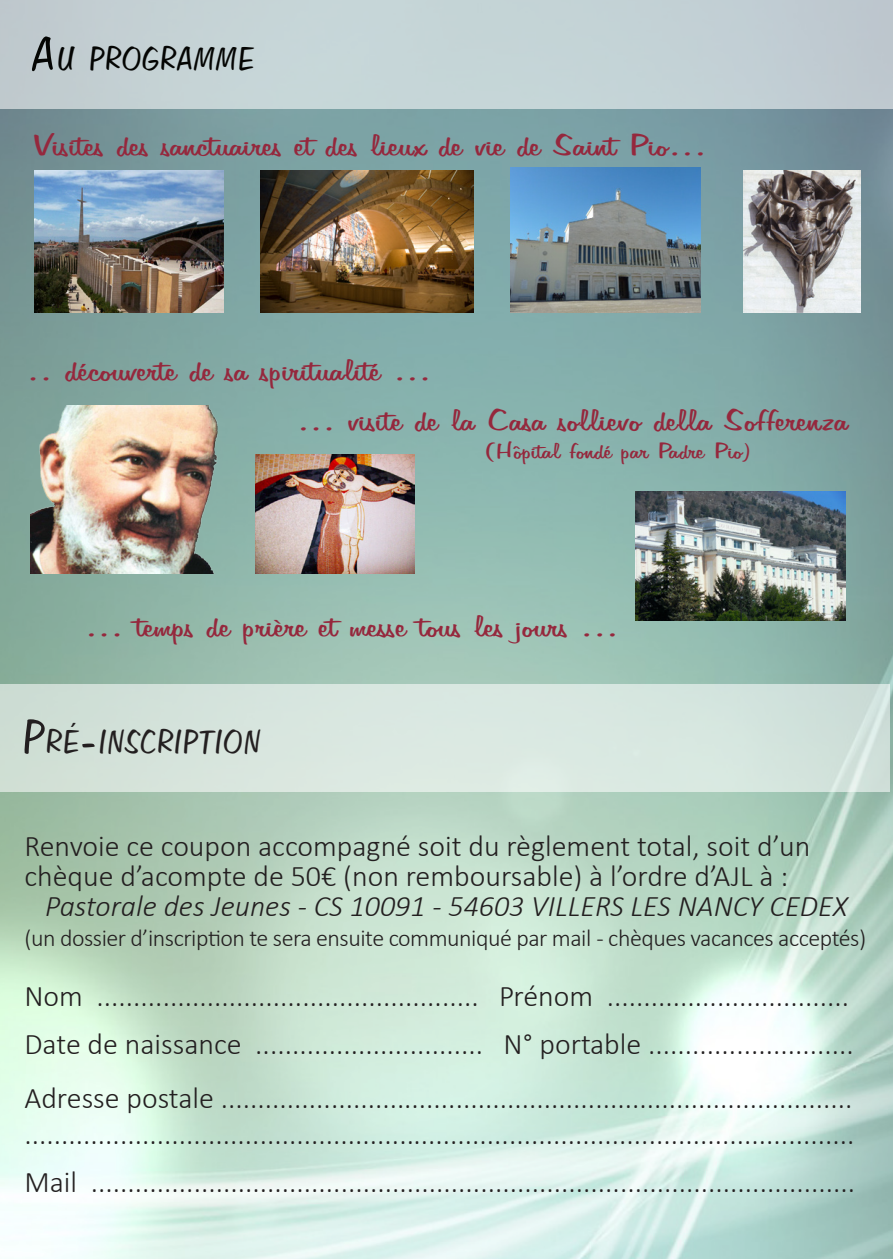
<style>
.page{position:relative;width:893px;height:1259px;background:#fff}
.page>*{position:absolute;margin:0;border:0;box-sizing:border-box;transform-origin:0 0}
.t1{font:italic 37.8px "Freehand 575 BT Regular B";color:#231f20}
.t2{font:italic 37.8px "Freehand 575 BT Regular B";color:#040503}
.t3{font:italic 34.2px "Freehand 575 BT Regular B";letter-spacing:.01em;color:#95283d;scale:1.44 1}
.t4{font:300 30px/30px "Calibri";color:#231f20}
.t5{font:italic 300 30px "Calibri";color:#231f20}
.t6{font:italic 24.9px "Freehand 575 BT Regular B";color:#95283d;scale:1.44 1}
.t7{font:300 24px "Calibri";letter-spacing:-.02em;color:#231f20}
.s1{font-size:54px}
.s2{font-size:24px}
</style>
<div class="page">
<img style="left:0;top:109px;width:893px;height:1150px">
<div style="left:0;top:0;width:893px;height:109px;background:#c4d3d6"></div>
<div style="left:0;top:684px;width:890px;height:107px;background:#d7e6df"></div>
<img style="left:635px;top:491px;width:210px;height:130px">
<img style="left:34px;top:170px;width:190px;height:142px">
<img style="left:261px;top:170px;width:212px;height:142px">
<img style="left:30px;top:405px;width:198px;height:168px">
<img style="left:510px;top:167px;width:190px;height:145px">
<img style="left:255px;top:454px;width:159px;height:119px">
<img style="left:743px;top:170px;width:118px;height:142px">
<p class="t2" style="left:34px;top:40px;width:224px"><span class="s1">A</span>U PROGRAMME</p>
<p class="t3" style="left:36px;top:127px;width:479px">VisitesdessanctuairesetdeslieuxdeviedeSaintPio...</p>
<p class="t3" style="left:30px;top:352px;width:292px">..découvertedesaspiritualité...</p>
<p class="t3" style="left:300px;top:402px;width:393px">...visitedelaCasasollievodellaSofferenza</p>
<p class="t6" style="left:487px;top:438px;width:188px">(Hôpital fondéparPadrePio<span class="s2">)</span></p>
<p class="t3" style="left:88px;top:608px;width:381px">...tempsdeprièreetmessetouslesjours...</p>
<p class="t1" style="left:24px;top:722px;width:240px"><span class="s1">P</span>RÉ<span class="s1">-</span>INSCRIPTION</p>
<p class="t4" style="left:24px;top:831px;width:787px">Renvoie ce coupon accompagné soit du règlement total, soit d’un chèque d’acompte de 50€ (non remboursable) à l’ordre d’AJL à :</p>
<p class="t5" style="left:45px;top:887px;width:804px">Pastorale des Jeunes - CS 10091 - 54603 VILLERS LES NANCY CEDEX</p>
<p class="t7" style="left:24px;top:923px;width:843px">(un dossier d’inscription te sera ensuite communiqué par mail - chèques vacances acceptés)</p>
<p class="t4" style="left:24px;top:981px;width:826px">Nom .................................................... Prénom .................................</p>
<p class="t4" style="left:24px;top:1029px;width:831px">Date de naissance ............................... N° portable ............................</p>
<p class="t4" style="left:24px;top:1083px;width:830px">Adresse postale ......................................................................................</p>
<p class="t4" style="left:24px;top:1119px;width:831px">.................................................................................................................</p>
<p class="t4" style="left:24px;top:1167px;width:832px">Mail ........................................................................................................</p>
</div>
